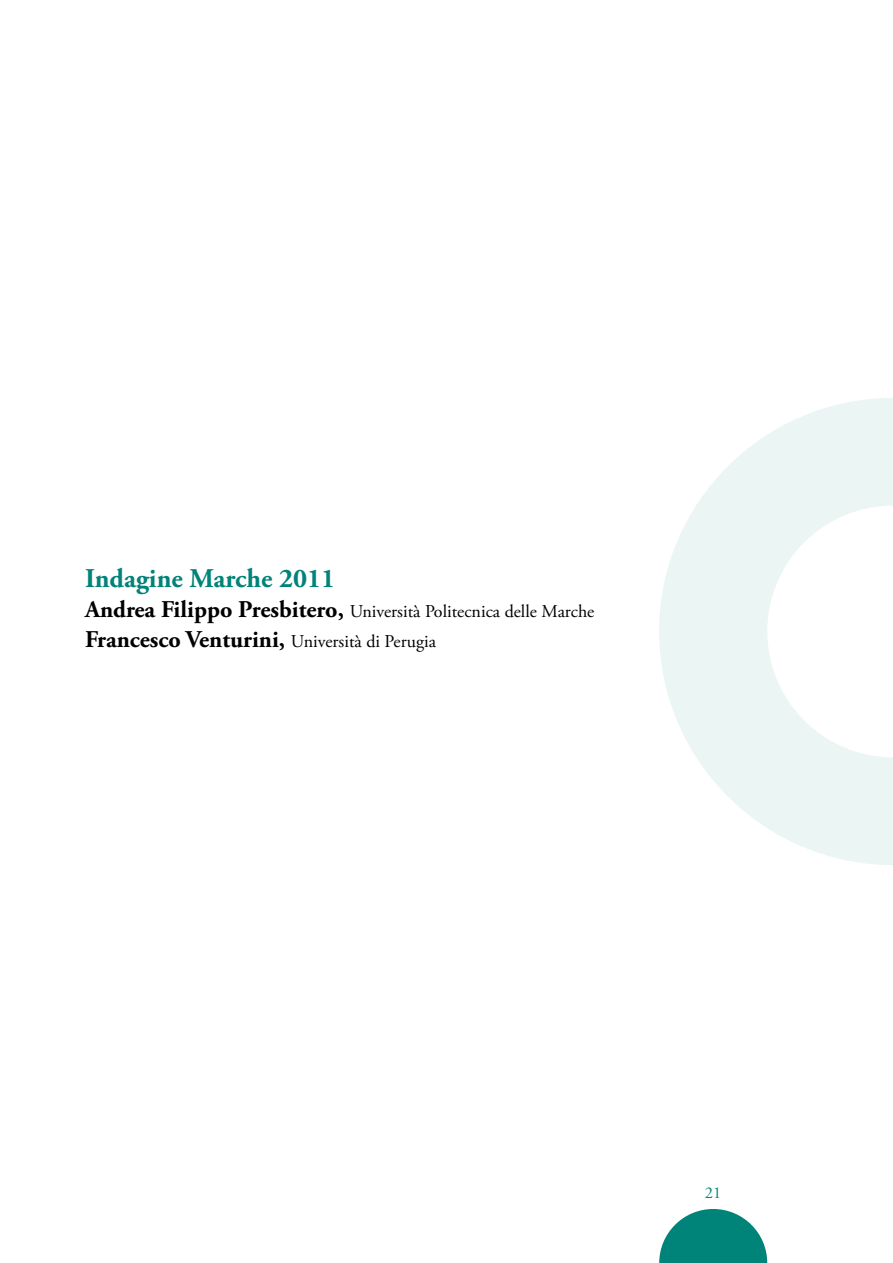
<style>
.page{position:relative;width:893px;height:1263px;background:#fff}
.page>*{position:absolute;margin:0;border:0;box-sizing:border-box;transform-origin:0 0}
.t1{font:700 27px "Adobe Garamond Pro";color:#008379}
.t2{font:700 24px "Adobe Garamond Pro";color:#000}
.t3{font:18px "Adobe Garamond Pro";color:#000}
.t4{font:16.5px "Adobe Garamond Pro";color:#008379}
.s1{font-weight:700;font-size:24px}
.s2{font-weight:400;font-size:18px}
</style>
<div class="page">
<svg style="left:659px;top:398px;width:233px;height:467px;fill:#ebf5f4"></svg>
<svg style="left:659px;top:1209px;width:108px;height:54px"></svg>
<h1 class="t1" style="left:85px;top:562px;width:252px">Indagine Marche 2011</h1>
<p class="t3" style="left:85px;top:600px;width:511px"><span class="s1">Andrea Filippo Presbitero,</span> Università Politecnica delle Marche</p>
<h2 class="t2" style="left:85px;top:625px;width:352px">Francesco Venturini, <span class="s2">Università di Perugia</span></h2>
<p class="t4" style="left:705px;top:1183px;width:18px">21</p>
</div>
